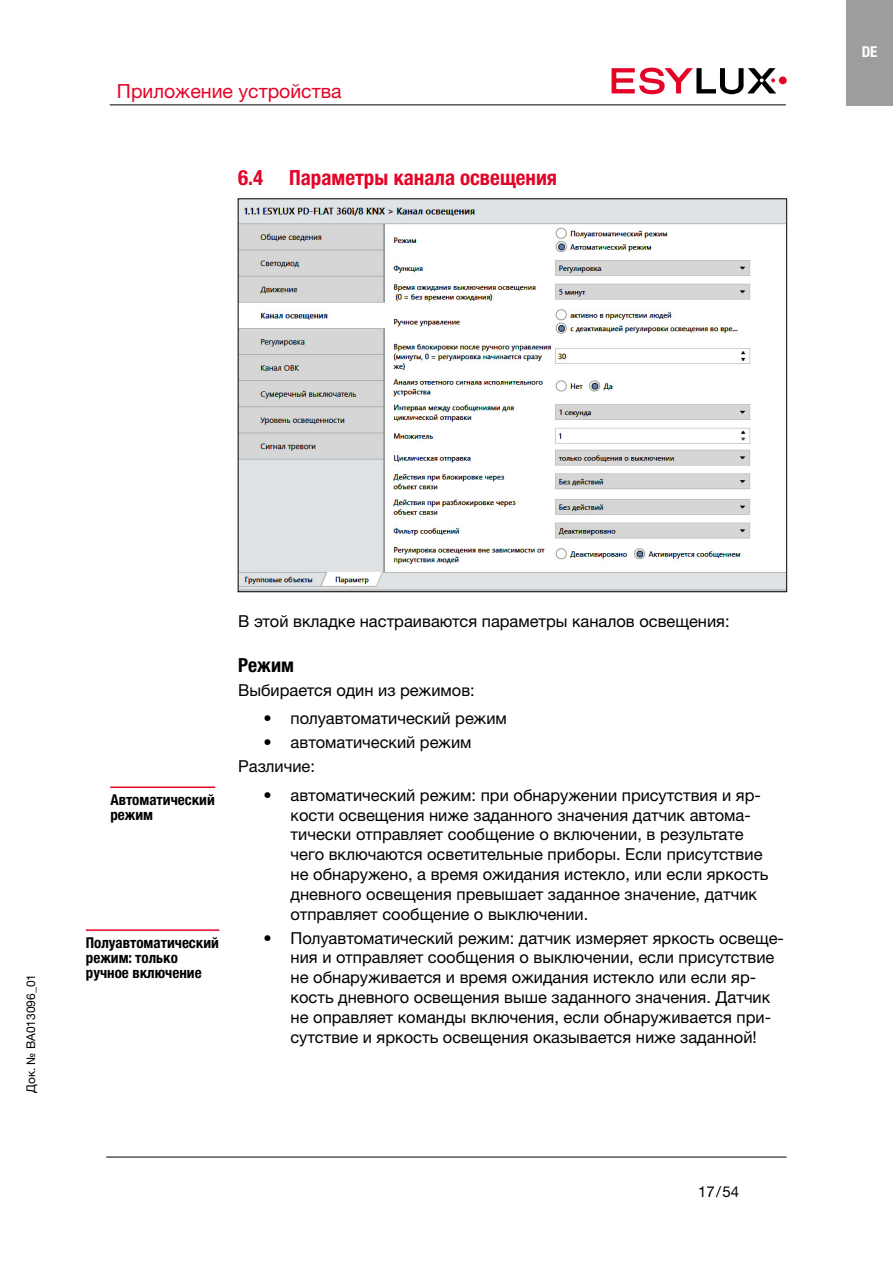
<style>
.page{position:relative;width:893px;height:1263px;background:#fff}
.page>*{position:absolute;margin:0;border:0;box-sizing:border-box;transform-origin:0 0}
.t1{font:700 condensed 21px "Helvetica Neue LTW1 G";color:#e40428}
.t2{font:19.5px "Helvetica Neue LTW1 G";color:#e40428}
.t3{font:700 condensed 19.5px "Helvetica Neue LTW1 G";color:#000}
.t4{font:16.5px/19.8px "Helvetica Neue LTW1 G";color:#000}
.t5{font:700 condensed 15px/15px "Helvetica Neue LTW1 G";color:#000}
.t6{font:15px "Helvetica Neue LTW1 G";color:#000}
.t7{font:700 condensed 15px "Helvetica Neue LTW1 G";color:#fff}
.t8{font:12px "Helvetica Neue LTW1 G";color:#000}
</style>
<div class="page">
<hr style="left:106px;top:1157px;width:681px;height:1px;background:#000">
<div style="left:779px;top:76px;width:8px;height:8px;background:#e40428;border-radius:50%"></div>
<svg style="left:612px;top:68px;width:164px;height:26px"></svg>
<hr style="left:110px;top:104px;width:676px;height:1px;background:#000">
<div style="left:846px;top:0;width:47px;height:105px;background:#9d9d9c"></div>
<img style="left:240px;top:201px;width:545px;height:389px">
<hr style="left:110px;top:786px;width:105px;height:2px;background:#e40428">
<hr style="left:86px;top:929px;width:133px;height:2px;background:#e40428">
<p class="t2" style="left:117px;top:79px;width:226px">Приложение устройства</p>
<p class="t1" style="left:238px;top:165px;width:321px">6.4 Параметры канала освещения</p>
<p class="t7" style="left:862px;top:43px;width:17px">DE</p>
<p class="t8" style="left:24px;top:1093px;width:121px;rotate:-90deg">Док. № BA013096_01</p>
<p class="t5" style="left:110px;top:792px;width:106px">Автоматический режим</p>
<p class="t5" style="left:86px;top:935px;width:135px">Полуавтоматический режим: только ручное включение</p>
<p class="t4" style="left:238px;top:611px;width:493px">В этой вкладке настраиваются параметры каналов освещения:</p>
<p class="t3" style="left:238px;top:653px;width:57px">Режим</p>
<p class="t4" style="left:238px;top:680px;width:238px">Выбирается один из режимов:</p>
<p class="t4" style="left:264px;top:708px;width:245px">• полуавтоматический режим</p>
<p class="t4" style="left:238px;top:730px;width:235px;line-height:24px;text-indent:26px">• автоматический режим<br>Различие:</p>
<p class="t4" style="left:291px;top:785px;width:479px;text-indent:-27px">• автоматический режим: при обнаружении присутствия и яр&shy;кости освещения ниже заданного значения датчик автома&shy;тически отправляет сообщение о включении, в результате чего включаются осветительные приборы. Если присутствие не обнаружено, а время ожидания истекло, или если яркость дневного освещения превышает заданное значение, датчик отправляет сообщение о выключении.</p>
<p class="t4" style="left:291px;top:928px;width:495px;text-indent:-27px">• Полуавтоматический режим: датчик измеряет яркость освеще&shy;ния и отправляет сообщения о выключении, если присутствие не обнаруживается и время ожидания истекло или если яр&shy;кость дневного освещения выше заданного значения. Датчик не оправляет команды включения, если обнаруживается при&shy;сутствие и яркость освещения оказывается ниже заданной!</p>
<p class="t6" style="left:698px;top:1182px;width:42px">17 / 54</p>
</div>
